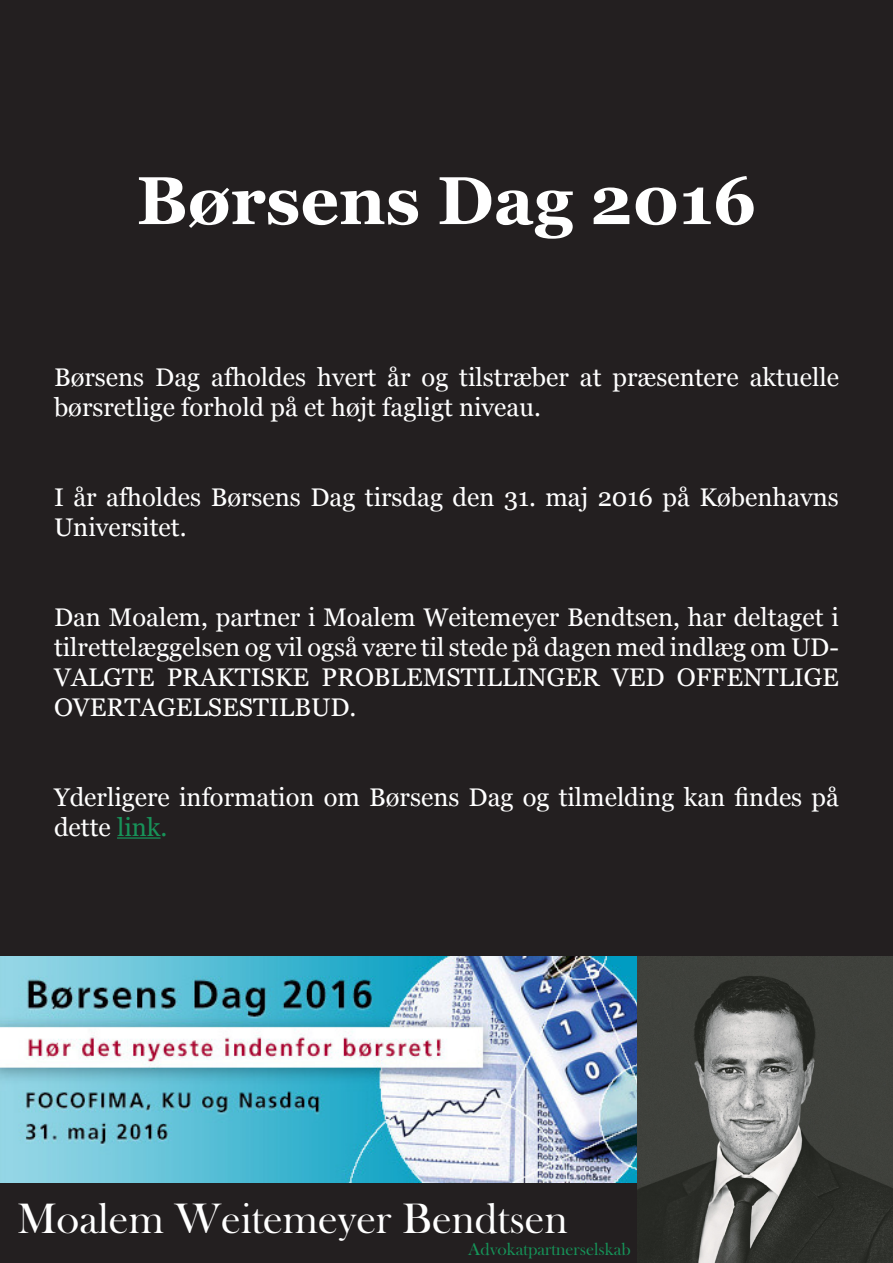
<style>
.page{position:relative;width:893px;height:1263px;background:#fff}
.page>*{position:absolute;margin:0;border:0;box-sizing:border-box;transform-origin:0 0}
.t1{font:700 67.5px "Georgia";color:#fff}
.t2{font:43.95px "Bask Old Face";color:#fff}
.t3{font:25.5px/30px "Georgia";color:#fff}
.t4{font:18px "Bask Old Face";color:#169459}
.s1{color:#179359}
</style>
<div class="page">
<div style="left:1px;top:1px;width:891px;height:1261px;background:#231f20"></div>
<hr style="left:117px;top:837px;width:44px;height:2px;background:#179359">
<div style="left:2px;top:1185px;width:636px;height:78px;background:#231f20"></div>
<img style="left:0;top:957px;width:638px;height:225px">
<img style="left:638px;top:957px;width:255px;height:306px">
<p class="t1" style="left:137px;top:157px;width:621px">Børsens Dag 2016</p>
<p class="t3" style="left:54px;top:362px;width:786px">Børsens Dag afholdes hvert år og tilstræber at præsentere aktuelle børsretlige forhold på et højt fagligt niveau.</p>
<p class="t3" style="left:54px;top:482px;width:786px">I år afholdes Børsens Dag tirsdag den 31. maj 2016 på Københavns<br>Universitet.</p>
<p class="t3" style="left:54px;top:602px;width:786px;text-align:justify">Dan Moalem, partner i Moalem Weitemeyer Bendtsen, har deltaget i tilrettelæggelsen og vil også være til stede på dagen med indlæg om UD-VALGTE PRAKTISKE PROBLEMSTILLINGER VED OFFENTLIGE OVERTAGELSESTILBUD.</p>
<p class="t3" style="left:54px;top:782px;width:786px">Yderligere information om Børsens Dag og tilmelding kan findes på dette <span class="s1">link.</span></p>
<p class="t2" style="left:17px;top:1195px;width:552px">Moalem Weitemeyer Bendtsen</p>
<p class="t4" style="left:468px;top:1239px;width:164px">Advokatpartnerselskab</p>
</div>
